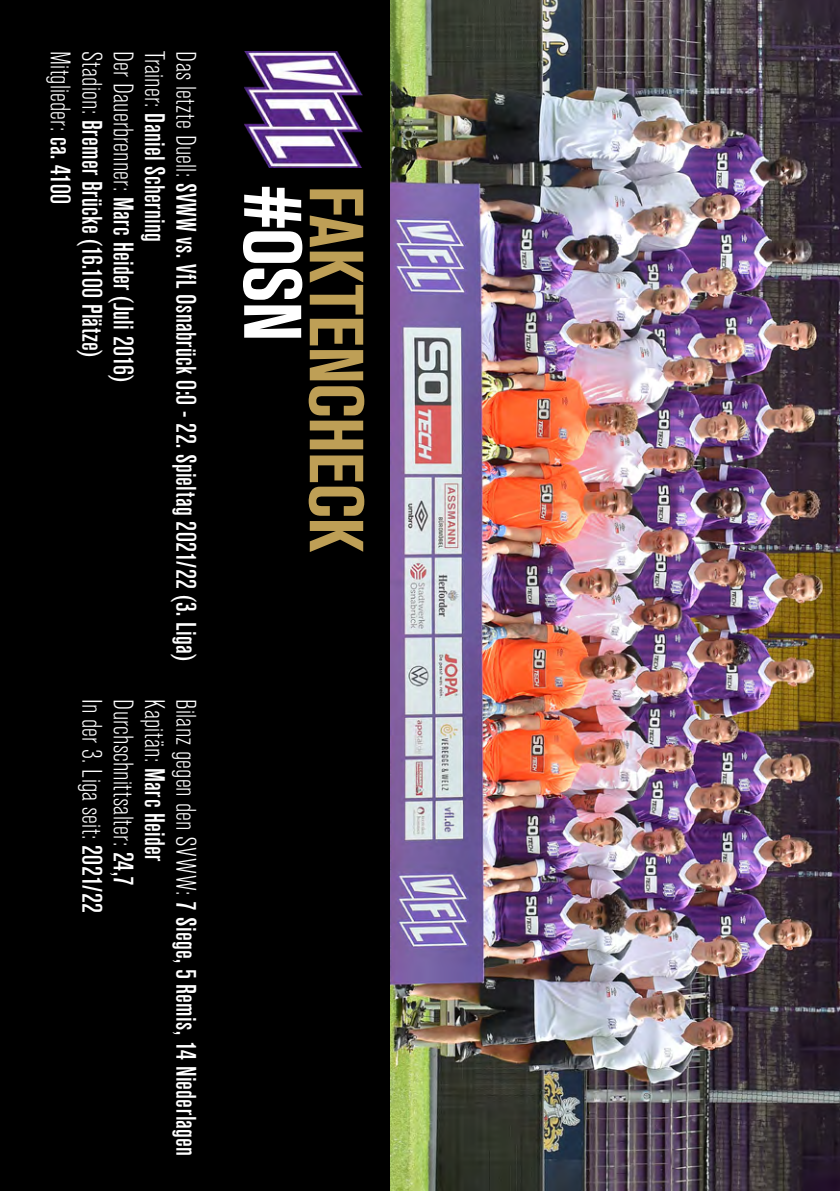
<style>
.page{position:relative;width:840px;height:1191px;background:#fff}
.page>*{position:absolute;margin:0;border:0;box-sizing:border-box;transform-origin:0 0}
.t1{font:700 condensed 80.6px "Akzidenz Grotesk Std";color:#fff}
.t2{font:700 condensed 75.6px "Akzidenz Grotesk Std";letter-spacing:-.005em;color:#be9f56}
.t3{font:500 condensed 28px "Akzidenz Grotesk Std";letter-spacing:.01em;color:#fff}
.t4{font:300 condensed 28px "Akzidenz Grotesk Std";letter-spacing:.005em;color:#fff}
.s1{font-weight:300}
.s2{font-weight:500}
</style>
<div class="page">
<div style="left:0;top:0;width:839px;height:1191px;background:#000"></div>
<img style="left:390px;top:0;width:449px;height:1191px">
<img style="left:244px;top:51px;width:119px;height:117px">
<p class="t3" style="left:171px;top:51px;width:192px;rotate:90deg"><span class="s1">Trainer:</span> Daniel Scherning</p>
<p class="t3" style="left:108px;top:51px;width:308px;rotate:90deg"><span class="s1">Stadion:</span> Bremer Brücke (16.100 Plätze)</p>
<p class="t4" style="left:76px;top:51px;width:154px;rotate:90deg">Mitglieder: <span class="s2">ca. 4100</span></p>
<p class="t3" style="left:202px;top:51px;width:611px;rotate:90deg"><span class="s1">Das letzte Duell:</span> SVWW vs. VfL Osnabrück 0:0 - 22. Spieltag 2021/22 (3. Liga)</p>
<p class="t3" style="left:139px;top:51px;width:333px;rotate:90deg"><span class="s1">Der Dauerbrenner:</span> Marc Heider (Juli 2016)</p>
<p class="t3" style="left:171px;top:699px;width:164px;rotate:90deg"><span class="s1">Kapitän:</span> Marc Heider</p>
<p class="t4" style="left:107px;top:699px;width:215px;rotate:90deg">In der 3. Liga seit: <span class="s2">2021/22</span></p>
<p class="t3" style="left:202px;top:699px;width:458px;rotate:90deg"><span class="s1">Bilanz gegen den SVWW:</span> 7 Siege, 5 Remis, 14 Niederlagen</p>
<p class="t4" style="left:138px;top:699px;width:188px;rotate:90deg">Durchschnittsalter: <span class="s2">24,7</span></p>
<h1 class="t1" style="left:318px;top:186px;width:158px;rotate:90deg">#OSN</h1>
<h2 class="t2" style="left:379px;top:186px;width:368px;rotate:90deg">FAKTENCHECK</h2>
</div>
